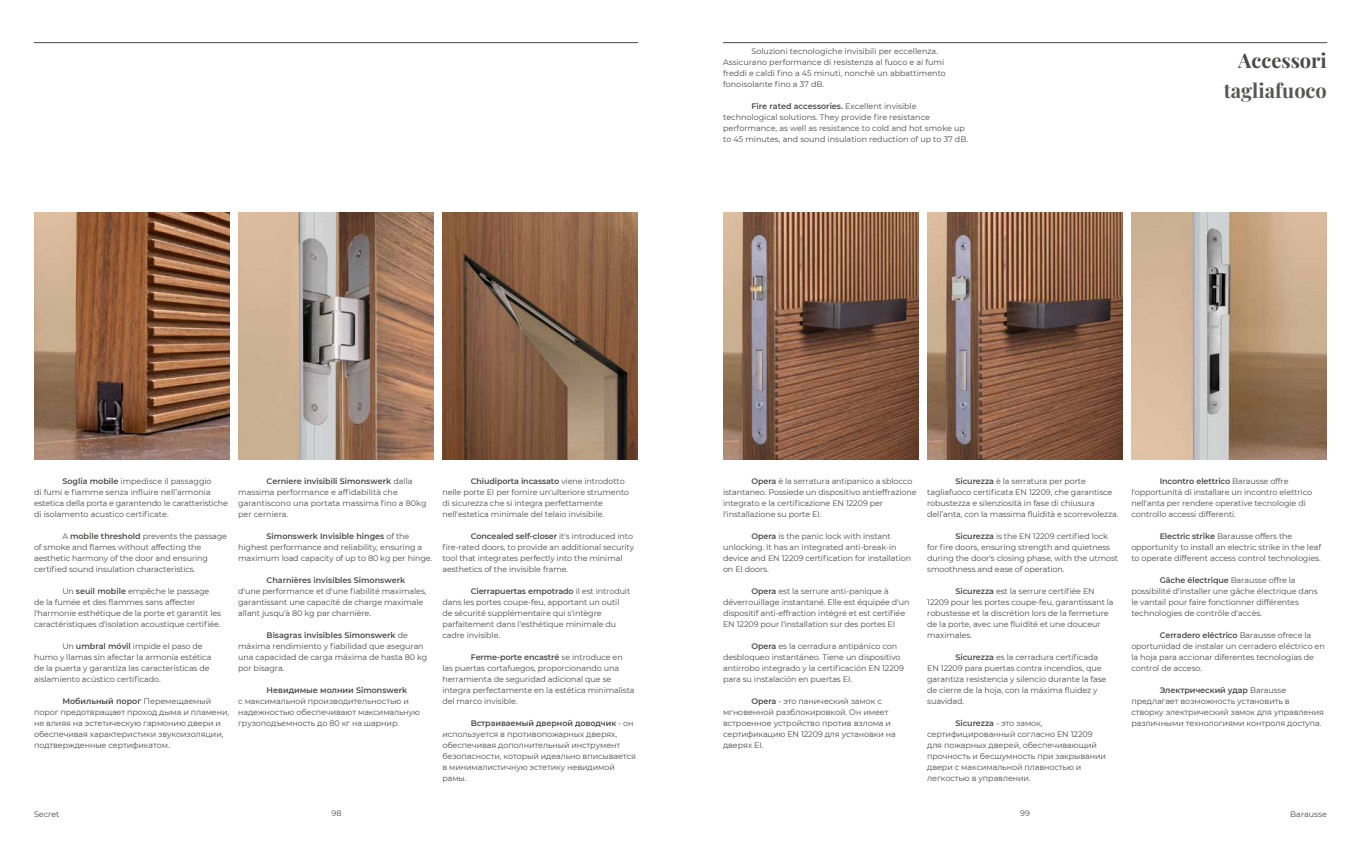
<style>
.page{position:relative;width:1361px;height:842px;background:#fff}
.page>*{position:absolute;margin:0;border:0;box-sizing:border-box;transform-origin:0 0}
.t1{font:700 20px "Playfair Display";color:#575756}
.t2{font:700 20px "Playfair Display";color:#4a4a49}
.t3{font:8px/11px "Montserrat";letter-spacing:-.01em;color:#4a4a49}
.t4{font:600 8px "Montserrat";color:#4a4a49}
.s1{font-weight:600}
</style>
<div class="page">
<hr style="left:34px;top:42px;width:604px;height:1px;background:#4a4a49">
<img style="left:34px;top:213px;width:196px;height:246px">
<img style="left:723px;top:213px;width:195px;height:246px">
<img style="left:442px;top:213px;width:196px;height:246px">
<img style="left:238px;top:213px;width:196px;height:246px">
<img style="left:1131px;top:213px;width:196px;height:246px">
<hr style="left:723px;top:42px;width:604px;height:1px;background:#4a4a49">
<img style="left:927px;top:213px;width:196px;height:246px">
<p class="t3" style="left:723px;top:46px;width:224px;text-indent:28px">Soluzioni tecnologiche invisibili per eccellenza.<br>Assicurano performance di resistenza al fuoco e ai fumi freddi e caldi fino a 45 minuti, nonchè un abbattimento fonoisolante fino a 37 dB.</p>
<p class="t3" style="left:723px;top:101px;width:246px;text-indent:28px"><span class="s1">Fire rated accessories.</span> Excellent invisible technological solutions. They provide fire resistance performance, as well as resistance to cold and hot smoke up to 45 minutes, and sound insulation reduction of up to 37 dB.</p>
<h1 class="t2" style="left:1238px;top:45px;width:90px">Accessori</h1>
<h1 class="t1" style="left:1223px;top:75px;width:105px">tagliafuoco</h1>
<p class="t3" style="left:34px;top:476px;width:195px;text-indent:28px"><span class="s1">Soglia mobile</span> impedisce il passaggio<br>di fumi e fiamme senza influire nell’armonia estetica della porta e garantendo le caratteristiche di isolamento acustico certificate.</p>
<p class="t3" style="left:34px;top:531px;width:195px;text-indent:28px">A <span class="s1">mobile threshold</span> prevents the passage of smoke and flames without affecting the aesthetic harmony of the door and ensuring certified sound insulation characteristics.</p>
<p class="t3" style="left:34px;top:586px;width:189px;text-indent:28px">Un <span class="s1">seuil mobile</span> empêche le passage de la fumée et des flammes sans affecter l'harmonie esthétique de la porte et garantit les caractéristiques d'isolation acoustique certifiée.</p>
<p class="t3" style="left:34px;top:641px;width:179px;text-indent:28px">Un <span class="s1">umbral móvil</span> impide el paso de humo y llamas sin afectar la armonía estética de la puerta y garantiza las características de aislamiento acústico certificado.</p>
<p class="t3" style="left:34px;top:696px;width:197px;text-indent:28px"><span class="s1">Мобильный порог</span> Перемещаемый порог предотвращает проход дыма и пламени, не влияя на эстетическую гармонию двери и обеспечивая характеристики звукоизоляции, подтвержденные сертификатом.</p>
<p class="t3" style="left:238px;top:476px;width:190px;text-indent:28px"><span class="s1">Cerniere invisibili Simonswerk</span> dalla massima performance e affidabilità che garantiscono una portata massima fino a 80kg per cerniera.</p>
<p class="t3" style="left:238px;top:531px;width:196px;text-indent:28px"><span class="s1">Simonswerk Invisible hinges</span> of the highest performance and reliability, ensuring a maximum load capacity of up to 80 kg per hinge.</p>
<p class="t4" style="left:266px;top:575px;width:140px">Charnières invisibles Simonswerk</p>
<p class="t3" style="left:238px;top:586px;width:190px">d'une performance et d'une fiabilité maximales, garantissant une capacité de charge maximale allant jusqu'à 80 kg par charnière.</p>
<p class="t3" style="left:238px;top:630px;width:191px;text-indent:28px"><span class="s1">Bisagras invisibles Simonswerk</span> de máxima rendimiento y fiabilidad que aseguran una capacidad de carga máxima de hasta 80 kg por bisagra.</p>
<p class="t4" style="left:267px;top:685px;width:142px">Невидимые молнии Simonswerk</p>
<p class="t3" style="left:238px;top:696px;width:183px">с максимальной производительностью и надежностью обеспечивают максимальную грузоподъемность до 80 кг на шарнир.</p>
<p class="t3" style="left:442px;top:476px;width:188px;text-indent:28px"><span class="s1">Chiudiporta incassato</span> viene introdotto nelle porte EI per fornire un'ulteriore strumento di sicurezza che si integra perfettamente nell'estetica minimale del telaio invisibile.</p>
<p class="t3" style="left:442px;top:531px;width:193px;text-indent:28px"><span class="s1">Concealed self-closer</span> it's introduced into fire-rated doors, to provide an additional security tool that integrates perfectly into the minimal aesthetics of the invisible frame.</p>
<p class="t3" style="left:442px;top:586px;width:189px;text-indent:28px"><span class="s1">Cierrapuertas empotrado</span> il est introduit dans les portes coupe-feu, apportant un outil de sécurité supplémentaire qui s'intègre parfaitement dans l'esthétique minimale du cadre invisible.</p>
<p class="t3" style="left:442px;top:652px;width:194px;text-indent:28px"><span class="s1">Ferme-porte encastré</span> se introduce en las puertas cortafuegos, proporcionando una herramienta de seguridad adicional que se integra perfectamente en la estética minimalista del marco invisible.</p>
<p class="t3" style="left:442px;top:718px;width:195px;text-indent:28px"><span class="s1">Bстраиваемый дверной доводчик</span> - oн используется в противопожарных дверях, обеспечивая дополнительный инструмент безопасности, который идеально вписывается в минималистичную эстетику невидимой рамы.</p>
<p class="t3" style="left:723px;top:476px;width:195px;text-indent:28px"><span class="s1">Opera</span> è la serratura antipanico a sblocco istantaneo. Possiede un dispositivo antieffrazione integrato e la certificazione EN 12209 per l'installazione su porte EI.</p>
<p class="t3" style="left:723px;top:531px;width:190px;text-indent:28px"><span class="s1">Opera</span> is the panic lock with instant unlocking. It has an integrated anti-break-in device and EN 12209 certification for installation on EI doors.</p>
<p class="t3" style="left:723px;top:586px;width:188px;text-indent:28px"><span class="s1">Opera</span> est la serrure anti-panique à déverrouillage instantané. Elle est équipée d'un dispositif anti-effraction intégré et est certifiée EN 12209 pour l'installation sur des portes EI</p>
<p class="t3" style="left:723px;top:641px;width:182px;text-indent:28px"><span class="s1">Opera</span> es la cerradura antipánico con desbloqueo instantáneo. Tiene un dispositivo antirrobo integrado y la certificación EN 12209 para su instalación en puertas EI.</p>
<p class="t3" style="left:723px;top:696px;width:174px;text-indent:28px"><span class="s1">Opera</span> - это панический замок с мгновенной разблокировкой. Он имеет встроенное устройство против взлома и сертификацию EN 12209 для установки на дверях EI.</p>
<p class="t3" style="left:927px;top:476px;width:193px;text-indent:28px"><span class="s1">Sicurezza</span> è la serratura per porte tagliafuoco certificata EN 12209, che garantisce robustezza e silenziosità in fase di chiusura dell’anta, con la massima fluidità e scorrevolezza.</p>
<p class="t3" style="left:927px;top:531px;width:192px;text-indent:28px"><span class="s1">Sicurezza</span> is the EN 12209 certified lock for fire doors, ensuring strength and quietness during the door's closing phase, with the utmost smoothness and ease of operation.</p>
<p class="t3" style="left:927px;top:586px;width:188px;text-indent:28px"><span class="s1">Sicurezza</span> est la serrure certifiée EN 12209 pour les portes coupe-feu, garantissant la robustesse et la discrétion lors de la fermeture de la porte, avec une fluidité et une douceur maximales.</p>
<p class="t3" style="left:927px;top:652px;width:181px;text-indent:28px"><span class="s1">Sicurezza</span> es la cerradura certificada EN 12209 para puertas contra incendios, que garantiza resistencia y silencio durante la fase de cierre de la hoja, con la máxima fluidez y suavidad.</p>
<p class="t3" style="left:927px;top:718px;width:180px;text-indent:28px"><span class="s1">Sicurezza</span> - это замок, сертифицированный согласно EN 12209 для пожарных дверей, обеспечивающий прочность и бесшумность при закрывании двери с максимальной плавностью и легкостью в управлении.</p>
<p class="t3" style="left:1131px;top:476px;width:182px;text-indent:28px"><span class="s1">Incontro elettrico</span> Barausse offre l'opportunità di installare un incontro elettrico nell'anta per rendere operative tecnologie di controllo accessi differenti.</p>
<p class="t3" style="left:1131px;top:531px;width:191px;text-align:center"><span class="s1">Electric strike</span> Barausse offers the<br>opportunity to install an electric strike in the leaf to operate different access control technologies.</p>
<p class="t3" style="left:1131px;top:575px;width:188px;text-indent:28px"><span class="s1">Gâche électrique</span> Barausse offre la possibilité d'installer une gâche électrique dans le vantail pour faire fonctionner différentes technologies de contrôle d'accès.</p>
<p class="t3" style="left:1131px;top:630px;width:195px;text-indent:28px"><span class="s1">Cerradero eléctrico</span> Barausse ofrece la oportunidad de instalar un cerradero eléctrico en la hoja para accionar diferentes tecnologías de control de acceso.</p>
<p class="t3" style="left:1131px;top:685px;width:194px;text-indent:28px"><span class="s1">Электрический удар</span> Barausse предлагает возможность установить в створку электрический замок для управления различными технологиями контроля доступа.</p>
<p class="t3" style="left:34px;top:809px;width:27px">Secret</p>
<p class="t3" style="left:331px;top:808px;width:11px">98</p>
<p class="t3" style="left:1020px;top:808px;width:11px">99</p>
<p class="t3" style="left:1290px;top:809px;width:38px">Barausse</p>
</div>
